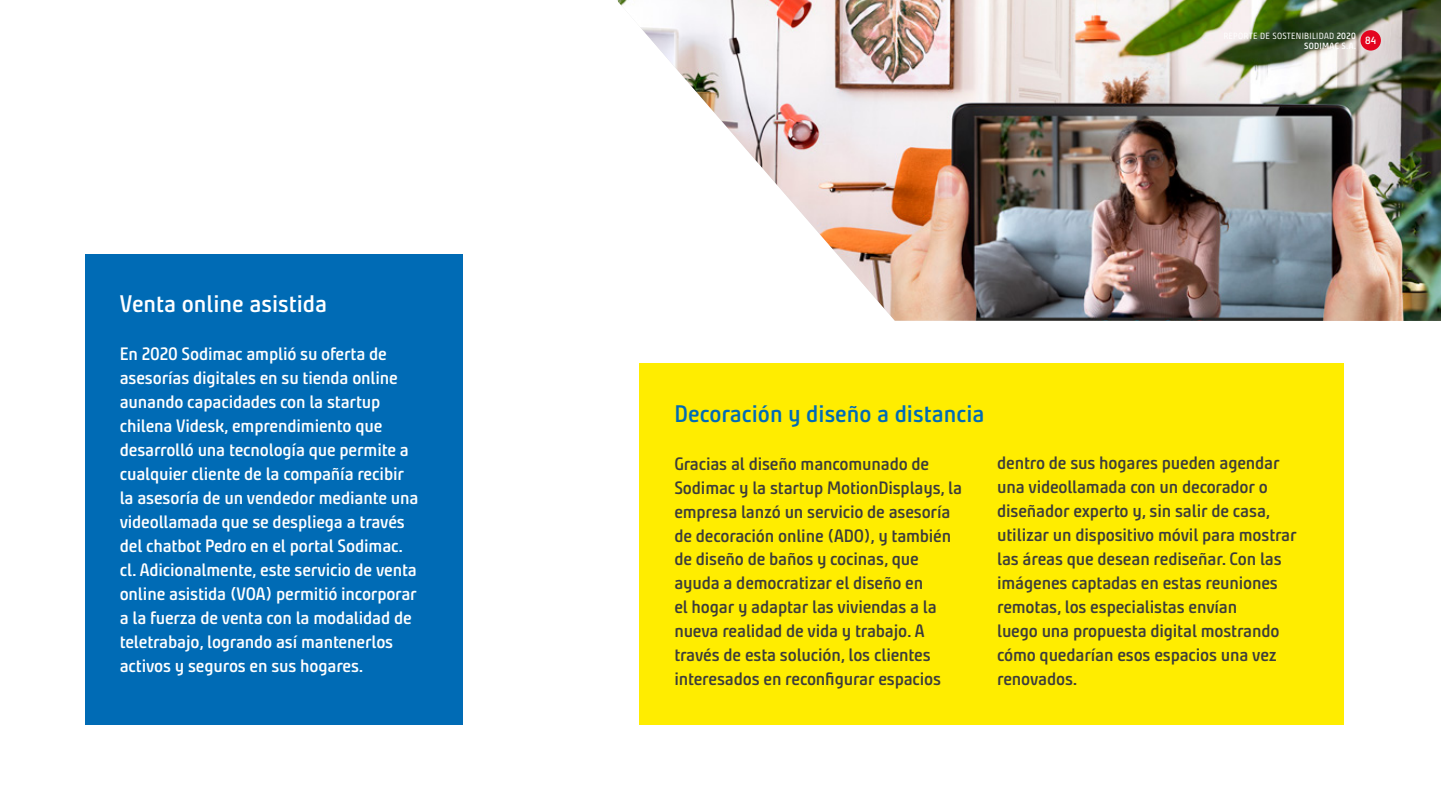
<style>
.page{position:relative;width:1441px;height:810px;background:#fff}
.page>*{position:absolute;margin:0;border:0;box-sizing:border-box;transform-origin:0 0}
.t1{font:700 24px "Bunday Clean Se";color:#006bb5}
.t2{font:700 24px "Bunday Clean Se";color:#fff}
.t3{font:700 18px/24px "Bunday Clean Se";letter-spacing:-.01em;color:#3c3c3b}
.t4{font:700 18px/24px "Bunday Clean Se";letter-spacing:-.01em;color:#fff}
.t5{font:700 10.5px "Bunday Clean Se";color:#fff}
.t6{font:9px "Bunday Clean";letter-spacing:.03em;color:#fff}
.t7{font:700 9px "Bunday Clean Se";letter-spacing:.03em;color:#fff}
.s1{font-family:"Bunday Clean Se";font-weight:700}
</style>
<div class="page">
<div style="left:85px;top:255px;width:377px;height:470px;background:#006bb5"></div>
<img style="left:618px;top:0;width:822px;height:321px">
<div style="left:639px;top:364px;width:704px;height:361px;background:#ffed00"></div>
<div style="left:1360px;top:30px;width:20px;height:21px;background:#e3051f;border-radius:50%"></div>
<h1 class="t2" style="left:120px;top:289px;width:209px">Venta online asistida</h1>
<p class="t4" style="left:120px;top:342px;width:300px">En 2020 Sodimac amplió su oferta de asesorías digitales en su tienda online aunando capacidades con la startup chilena Videsk, emprendimiento que desarrolló una tecnología que permite a cualquier cliente de la compañía recibir la asesoría de un vendedor mediante una videollamada que se despliega a través del chatbot Pedro en el portal Sodimac. cl. Adicionalmente, este servicio de venta online asistida (VOA) permitió incorporar a la fuerza de venta con la modalidad de teletrabajo, logrando así mantenerlos activos y seguros en sus hogares.</p>
<p class="t6" style="left:1223px;top:30px;width:134px">REPORTE DE SOSTENIBILIDAD <span class="s1">2020</span></p>
<p class="t7" style="left:1303px;top:40px;width:53px">SODIMAC S.A.</p>
<p class="t5" style="left:1364px;top:33px;width:12px">84</p>
<h1 class="t1" style="left:674px;top:398px;width:312px">Decoración y diseño a distancia</h1>
<p class="t3" style="left:674px;top:451px;width:289px">Gracias al diseño mancomunado de Sodimac y la startup MotionDisplays, la empresa lanzó un servicio de asesoría de decoración online (ADO), y también de diseño de baños y cocinas, que ayuda a democratizar el diseño en<br>el hogar y adaptar las viviendas a la nueva realidad de vida y trabajo. A través de esta solución, los clientes interesados en reconfigurar espacios</p>
<p class="t3" style="left:997px;top:451px;width:301px">dentro de sus hogares pueden agendar una videollamada con un decorador o diseñador experto y, sin salir de casa, utilizar un dispositivo móvil para mostrar las áreas que desean rediseñar. Con las imágenes captadas en estas reuniones remotas, los especialistas envían<br>luego una propuesta digital mostrando cómo quedarían esos espacios una vez renovados.</p>
</div>
